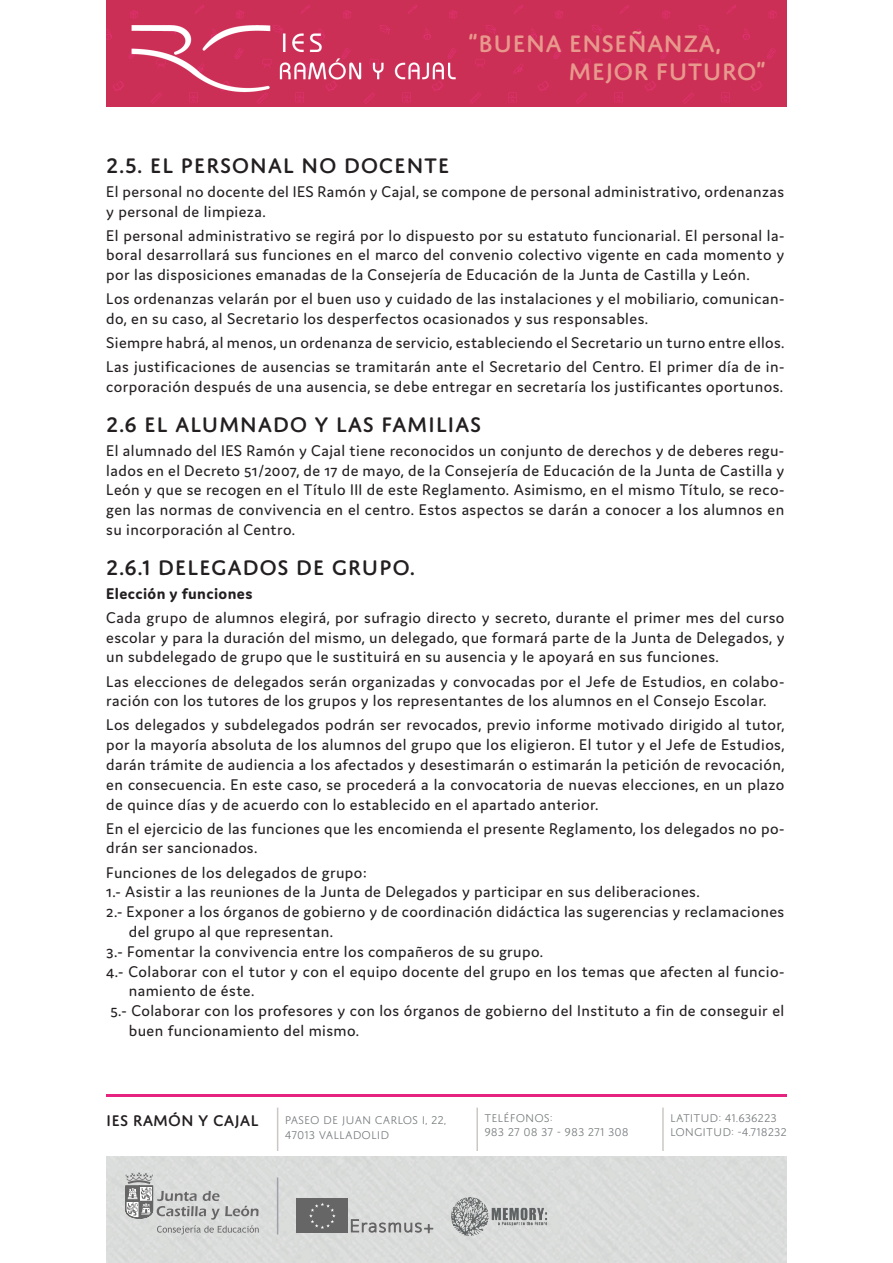
<style>
.page{position:relative;width:893px;height:1263px;background:#fff}
.page>*{position:absolute;margin:0;border:0;box-sizing:border-box;transform-origin:0 0}
.t1{font:500 25.5px/28.7px "Domus Titling";color:#e8998d}
.t2{font:500 22.5px "Domus Titling";letter-spacing:.025em;color:#231f20}
.t3{font:16.5px/19.8px "Domus";letter-spacing:.025em;color:#231f20}
.t4{font:700 16.5px "Domus";letter-spacing:.025em;color:#231f20}
.t5{font:500 16.5px "Domus Titling";color:#231f20}
.t6{font:300 12px/14.4px "Domus Titling";color:#74787a}
</style>
<div class="page">
<div style="left:106px;top:1157px;width:681px;height:106px;background:#dadcda"></div>
<svg style="left:125px;top:1172px;width:133px;height:47px;background:#c4c5c4"></svg>
<svg style="left:157px;top:1225px;width:102px;height:9px"></svg>
<div style="left:297px;top:1199px;width:51px;height:34px;background:#666"></div>
<svg style="left:309px;top:1203px;width:27px;height:26px"></svg>
<svg style="left:351px;top:1219px;width:83px;height:14px"></svg>
<div style="left:106px;top:0;width:681px;height:106px;background:#cc2f55"></div>
<img style="left:125px;top:13px;width:337px;height:87px">
<img style="left:449px;top:1196px;width:102px;height:42px">
<hr style="left:106px;top:1095px;width:681px;height:2px;background:#e72382">
<hr style="left:277px;top:1107px;width:1px;height:44px;background:#ccc7c4">
<hr style="left:476px;top:1107px;width:2px;height:44px;background:#ccc7c4">
<hr style="left:662px;top:1107px;width:2px;height:44px;background:#ccc7c4">
<hr style="left:277px;top:1177px;width:1px;height:57px;background:#9ea1a7">
<h1 class="t1" style="left:569px;top:28px;width:199px;text-indent:-101px">“BUENA ENSEÑANZA,<br>MEJOR FUTURO”</h1>
<h2 class="t2" style="left:106px;top:152px;width:345px">2.5. EL PERSONAL NO DOCENTE</h2>
<p class="t3" style="left:106px;top:181px;width:679px">El personal no docente del IES Ramón y Cajal, se compone de personal administrativo, ordenanzas y personal de limpieza.</p>
<p class="t3" style="left:106px;top:225px;width:680px;text-align:justify">El personal administrativo se regirá por lo dispuesto por su estatuto funcionarial. El personal la&shy;boral desarrollará sus funciones en el marco del convenio colectivo vigente en cada momento y por las disposiciones emanadas de la Consejería de Educación de la Junta de Castilla y León.</p>
<p class="t3" style="left:106px;top:289px;width:679px">Los ordenanzas velarán por el buen uso y cuidado de las instalaciones y el mobiliario, comunican&shy;do, en su caso, al Secretario los desperfectos ocasionados y sus responsables.</p>
<p class="t3" style="left:106px;top:331px;width:680px;line-height:24px">Siempre habrá, al menos, un ordenanza de servicio, estableciendo el Secretario un turno entre ellos.<br>Las justificaciones de ausencias se tramitarán ante el Secretario del Centro. El primer día de in-</p>
<p class="t3" style="left:106px;top:376px;width:678px">corporación después de una ausencia, se debe entregar en secretaría los justificantes oportunos.</p>
<h2 class="t2" style="left:106px;top:411px;width:377px">2.6 EL ALUMNADO Y LAS FAMILIAS</h2>
<p class="t3" style="left:106px;top:440px;width:680px;text-align:justify">El alumnado del IES Ramón y Cajal tiene reconocidos un conjunto de derechos y de deberes regu&shy;lados en el Decreto 51/2007, de 17 de mayo, de la Consejería de Educación de la Junta de Castilla y León y que se recogen en el Título III de este Reglamento. Asimismo, en el mismo Título, se reco&shy;gen las normas de convivencia en el centro. Estos aspectos se darán a conocer a los alumnos en su incorporación al Centro.</p>
<h2 class="t2" style="left:106px;top:554px;width:310px">2.6.1 DELEGADOS DE GRUPO.</h2>
<p class="t4" style="left:106px;top:584px;width:148px">Elección y funciones</p>
<p class="t3" style="left:106px;top:607px;width:680px;text-align:justify">Cada grupo de alumnos elegirá, por sufragio directo y secreto, durante el primer mes del curso escolar y para la duración del mismo, un delegado, que formará parte de la Junta de Delegados, y un subdelegado de grupo que le sustituirá en su ausencia y le apoyará en sus funciones.</p>
<p class="t3" style="left:106px;top:671px;width:680px">Las elecciones de delegados serán organizadas y convocadas por el Jefe de Estudios, en colabo&shy;ración con los tutores de los grupos y los representantes de los alumnos en el Consejo Escolar.</p>
<p class="t3" style="left:106px;top:715px;width:680px;text-align:justify">Los delegados y subdelegados podrán ser revocados, previo informe motivado dirigido al tutor, por la mayoría absoluta de los alumnos del grupo que los eligieron. El tutor y el Jefe de Estudios, darán trámite de audiencia a los afectados y desestimarán o estimarán la petición de revocación, en consecuencia. En este caso, se procederá a la convocatoria de nuevas elecciones, en un plazo de quince días y de acuerdo con lo establecido en el apartado anterior.</p>
<p class="t3" style="left:106px;top:818px;width:680px">En el ejercicio de las funciones que les encomienda el presente Reglamento, los delegados no po&shy;drán ser sancionados.</p>
<p class="t3" style="left:106px;top:862px;width:262px">Funciones de los delegados de grupo:</p>
<p class="t3" style="left:106px;top:882px;width:595px">1.- Asistir a las reuniones de la Junta de Delegados y participar en sus deliberaciones.</p>
<p class="t3" style="left:106px;top:902px;width:679px">2.- Exponer a los órganos de gobierno y de coordinación didáctica las sugerencias y reclamaciones</p>
<p class="t3" style="left:129px;top:921px;width:206px">del grupo al que representan.</p>
<p class="t3" style="left:106px;top:941px;width:438px">3.- Fomentar la convivencia entre los compañeros de su grupo.</p>
<p class="t3" style="left:106px;top:961px;width:680px">4.- Colaborar con el tutor y con el equipo docente del grupo en los temas que afecten al funcio-</p>
<p class="t3" style="left:129px;top:981px;width:127px">namiento de éste.</p>
<p class="t3" style="left:110px;top:1001px;width:675px">5.- Colaborar con los profesores y con los órganos de gobierno del Instituto a fin de conseguir el</p>
<p class="t3" style="left:129px;top:1020px;width:232px">buen funcionamiento del mismo.</p>
<p class="t5" style="left:106px;top:1111px;width:154px">IES RAMÓN Y CAJAL</p>
<p class="t6" style="left:285px;top:1113px;width:163px">PASEO DE JUAN CARLOS I, 22,<br>47013 VALLADOLID</p>
<p class="t6" style="left:484px;top:1110px;width:146px">TELÉFONOS:<br>983 27 08 37 - 983 271 308</p>
<p class="t6" style="left:670px;top:1110px;width:118px">LATITUD: 41.636223<br>LONGITUD: -4.718232</p>
</div>
